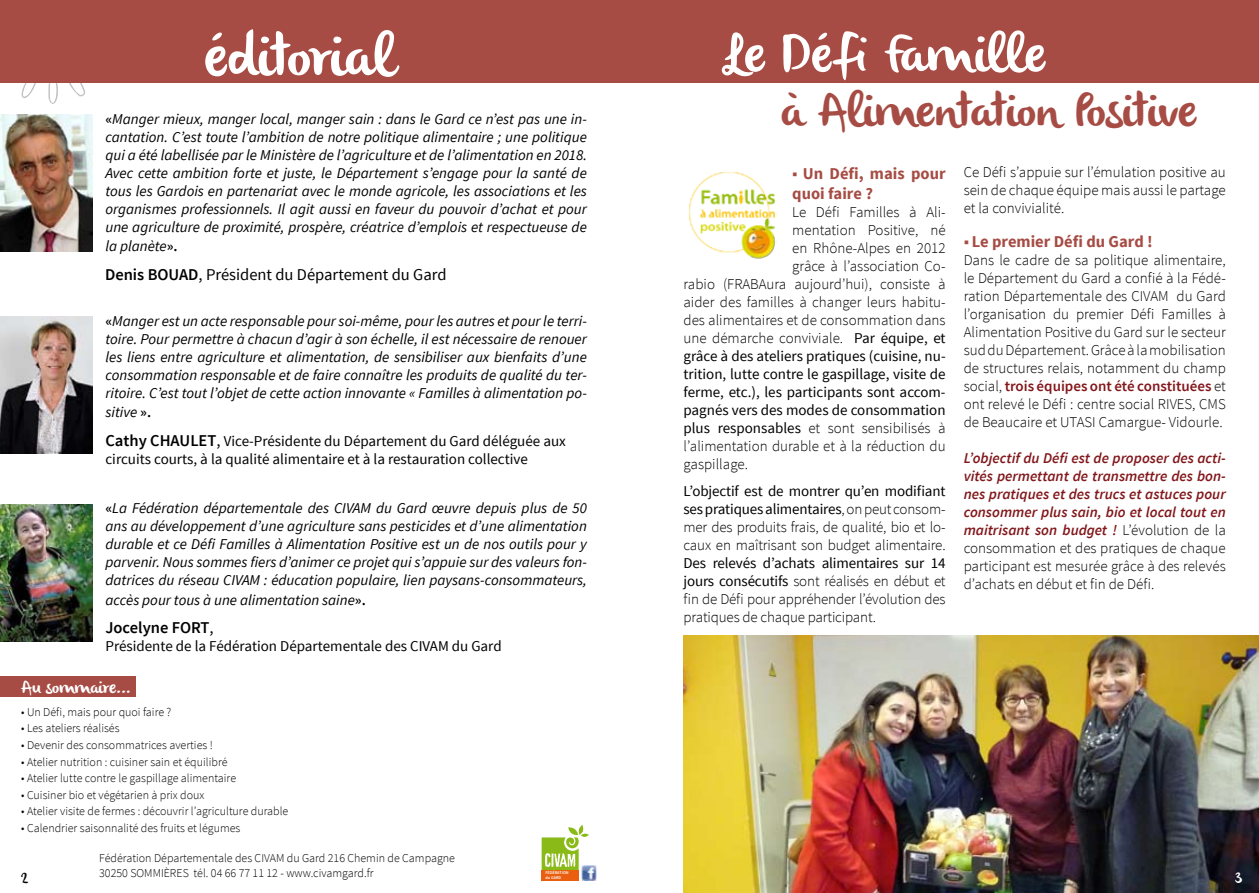
<style>
.page{position:relative;width:1259px;height:893px;background:#fff}
.page>*{position:absolute;margin:0;border:0;box-sizing:border-box;transform-origin:0 0}
.t1{font:60px "olivier";letter-spacing:-.005em;color:#fff}
.t2{font:54px "olivier";color:#fff}
.t3{font:48px "olivier";color:#a64c44}
.t4{font:18px "olivier";color:#fff}
.t5{font:700 16.5px/19.8px "Source Sans Pro";color:#a64c44}
.t6{font:16.5px "Source Sans Pro";color:#000}
.t7{font:600 16.5px "Source Sans Pro";color:#000}
.t8{font:italic 15px/18px "Source Sans Pro";color:#000;text-align:justify}
.t9{font:300 15px/18px "Source Sans Pro";color:#000;text-align:justify}
.t10{font:15px/28.3px "Source Sans Pro";color:#000}
.t11{font:italic 600 15px/18px "Source Sans Pro";color:#82171b;text-align:justify}
.t12{font:15px "olivier";color:#000}
.t13{font:15px "olivier";color:#fff}
.t14{font:300 12px/14.4px "Source Sans Pro";color:#000}
.t15{font:600 4.2px/5.1px "Source Sans Pro";color:#fff}
.s1{font-weight:600;font-style:normal}
.s2{font-weight:600}
.s3{font-style:italic}
.s4{font-weight:600;font-size:16.5px}
.s5{font-size:16.5px}
.s6{font-weight:400}
.s7{font-weight:400;font-size:18px}
.s8{font-weight:600;color:#82171b}
.s9{font-weight:300;font-style:normal;color:#000}
</style>
<div class="page">
<img style="left:0;top:82px;width:112px;height:21px">
<div style="left:0;top:0;width:629px;height:82px;background:#a64c44"></div>
<div style="left:629px;top:0;width:630px;height:82px;background:#a64c44"></div>
<img style="left:683px;top:636px;width:576px;height:257px">
<img style="left:0;top:115px;width:92px;height:137px">
<img style="left:0;top:317px;width:93px;height:137px">
<img style="left:0;top:504px;width:93px;height:137px">
<div style="left:541px;top:870px;width:37px;height:10px;background:#e95e0f"></div>
<svg style="left:541px;top:825px;width:48px;height:45px"></svg>
<img style="left:581px;top:866px;width:15px;height:15px">
<div style="left:0;top:676px;width:135px;height:20px;background:#a64c44"></div>
<img style="left:688px;top:171px;width:89px;height:88px">
<h1 class="t1" style="left:204px;top:22px;width:192px">éditorial</h1>
<p class="t8" style="left:105px;top:110px;width:483px"><span class="s1">«</span>Manger mieux, manger local, manger sain : dans le Gard ce n’est pas une in&shy;cantation. C’est toute l’ambition de notre politique alimentaire ; une politique qui a été labellisée par le Ministère de l’agriculture et de l’alimentation en 2018.<br>Avec cette ambition forte et juste, le Département s’engage pour la santé de tous les Gardois en partenariat avec le monde agricole, les associations et les organismes professionnels. Il agit aussi en faveur du pouvoir d’achat et pour une agriculture de proximité, prospère, créatrice d’emplois et respectueuse de</p>
<p class="t8" style="left:105px;top:237px;width:74px">la planète<span class="s1">».</span></p>
<p class="t6" style="left:105px;top:264px;width:343px"><span class="s2">Denis BOUAD</span>, Président du Département du Gard</p>
<p class="t8" style="left:105px;top:312px;width:483px"><span class="s1">«</span>Manger est un acte responsable pour soi-même, pour les autres et pour le terri&shy;toire. Pour permettre à chacun d’agir à son échelle, il est nécessaire de renouer les liens entre agriculture et alimentation, de sensibiliser aux bienfaits d’une consommation responsable et de faire connaître les produits de qualité du ter&shy;ritoire. C’est tout l’objet de cette action innovante « Familles à alimentation po-</p>
<p class="t10" style="left:105px;top:398px;width:462px"><span class="s3">sitive</span> <span class="s2">».<br></span><span class="s4">Cathy CHAULET</span><span class="s5">,</span> Vice-Présidente du Département du Gard déléguée aux</p>
<p class="t10" style="left:105px;top:445px;width:424px">circuits courts, à la qualité alimentaire et à la restauration collective</p>
<p class="t8" style="left:105px;top:499px;width:483px"><span class="s1">«</span>La Fédération départementale des CIVAM du Gard œuvre depuis plus de 50 ans au développement d’une agriculture sans pesticides et d’une alimentation durable et ce Défi Familles à Alimentation Positive est un de nos outils pour y parvenir. Nous sommes fiers d’animer ce projet qui s’appuie sur des valeurs fon&shy;datrices du réseau CIVAM : éducation populaire, lien paysans-consommateurs,</p>
<p class="t8" style="left:105px;top:591px;width:262px">accès pour tous à une alimentation saine<span class="s1">».</span></p>
<p class="t7" style="left:105px;top:617px;width:110px">Jocelyne FORT<span class="s6">,</span></p>
<p class="t10" style="left:105px;top:632px;width:398px">Présidente de la Fédération Départementale des CIVAM du Gard</p>
<p class="t4" style="left:21px;top:677px;width:111px">Au sommaire...</p>
<p class="t14" style="left:21px;top:705px;width:152px">• Un Défi, mais pour quoi faire ?</p>
<p class="t14" style="left:21px;top:721px;width:100px">• Les ateliers réalisés</p>
<p class="t14" style="left:21px;top:738px;width:193px">• Devenir des consommatrices averties !</p>
<p class="t14" style="left:21px;top:754px;width:208px">• Atelier nutrition : cuisiner sain et équilibré</p>
<p class="t14" style="left:21px;top:771px;width:216px">• Atelier lutte contre le gaspillage alimentaire</p>
<p class="t14" style="left:21px;top:787px;width:185px">• Cuisiner bio et végétarien à prix doux</p>
<p class="t14" style="left:21px;top:804px;width:269px">• Atelier visite de fermes : découvrir l’agriculture durable</p>
<p class="t14" style="left:21px;top:820px;width:221px">• Calendrier saisonnalité des fruits et légumes</p>
<h2 class="t2" style="left:723px;top:23px;width:325px">Le Défi Famille</h2>
<h3 class="t3" style="left:781px;top:83px;width:418px">à Alimentation Positive</h3>
<p class="t5" style="left:792px;top:165px;width:155px"><span class="s7">■</span> Un Défi, mais pour quoi faire ?</p>
<p class="t9" style="left:792px;top:203px;width:155px">Le Défi Familles à Ali-</p>
<p class="t9" style="left:792px;top:221px;width:155px">mentation Positive, né</p>
<p class="t9" style="left:792px;top:239px;width:155px">en Rhône-Alpes en 2012</p>
<p class="t9" style="left:792px;top:257px;width:155px">grâce à l’association Co-</p>
<p class="t9" style="left:683px;top:275px;width:264px">rabio (FRABAura aujourd’hui), consiste à</p>
<p class="t9" style="left:683px;top:293px;width:264px">aider des familles à changer leurs habitu-</p>
<p class="t9" style="left:683px;top:311px;width:264px">des alimentaires et de consommation dans</p>
<p class="t9" style="left:683px;top:329px;width:264px">une démarche conviviale. <span class="s6">Par équipe, et</span></p>
<p class="t10" style="left:683px;top:342px;width:264px">grâce à des ateliers pratiques (cuisine, nu-</p>
<p class="t10" style="left:683px;top:360px;width:264px">trition, lutte contre le gaspillage, visite de</p>
<p class="t10" style="left:683px;top:378px;width:264px">ferme, etc.), les participants sont accom-</p>
<p class="t10" style="left:683px;top:396px;width:264px">pagnés vers des modes de consommation</p>
<p class="t9" style="left:683px;top:419px;width:264px"><span class="s6">plus responsables</span> et sont sensibilisés à</p>
<p class="t9" style="left:683px;top:437px;width:264px">l’alimentation durable et à la réduction du</p>
<p class="t9" style="left:683px;top:455px;width:66px">gaspillage.</p>
<p class="t9" style="left:683px;top:482px;width:264px"><span class="s6">L’objectif est de montrer qu’en modifiant ses pratiques alimentaires</span>, on peut consom&shy;mer des produits frais, de qualité, bio et lo&shy;caux en maîtrisant son budget alimentaire.</p>
<p class="t9" style="left:683px;top:554px;width:264px"><span class="s6">Des relevés d’achats alimentaires sur 14 jours consécutifs</span> sont réalisés en début et fin de Défi pour appréhender l’évolution des pratiques de chaque participant.</p>
<p class="t9" style="left:963px;top:163px;width:264px">Ce Défi s’appuie sur l’émulation positive au sein de chaque équipe mais aussi le partage et la convivialité.</p>
<p class="t5" style="left:963px;top:233px;width:191px"><span class="s7">■</span> Le premier Défi du Gard !</p>
<p class="t9" style="left:963px;top:252px;width:264px">Dans le cadre de sa politique alimentaire, le Département du Gard a confié à la Fédé&shy;ration Départementale des CIVAM du Gard l’organisation du premier Défi Familles à Alimentation Positive du Gard sur le secteur sud du Département. Grâce à la mobilisation de structures relais, notamment du champ social, <span class="s8">trois équipes ont été constituées</span> et ont relevé le Défi : centre social RIVES, CMS de Beaucaire et UTASI Camargue- Vidourle.</p>
<p class="t11" style="left:963px;top:449px;width:264px">L’objectif du Défi est de proposer des acti&shy;vités permettant de transmettre des bon&shy;nes pratiques et des trucs et astuces pour consommer plus sain, bio et local tout en maitrisant son budget ! <span class="s9">L’évolution de la consommation et des pratiques de chaque participant est mesurée grâce à des relevés d’achats en début et fin de Défi.</span></p>
<p class="t14" style="left:99px;top:851px;width:357px">Fédération Départementale des CIVAM du Gard 216 Chemin de Campagne<br>30250 SOMMIÈRES tél. 04 66 77 11 12 - www.civamgard.fr</p>
<p class="t15" style="left:545px;top:870px;width:25px">FÉDÉRATION du GARD</p>
<p class="t12" style="left:21px;top:869px;width:9px">2</p>
<p class="t13" style="left:1235px;top:869px;width:8px">3</p>
</div>
